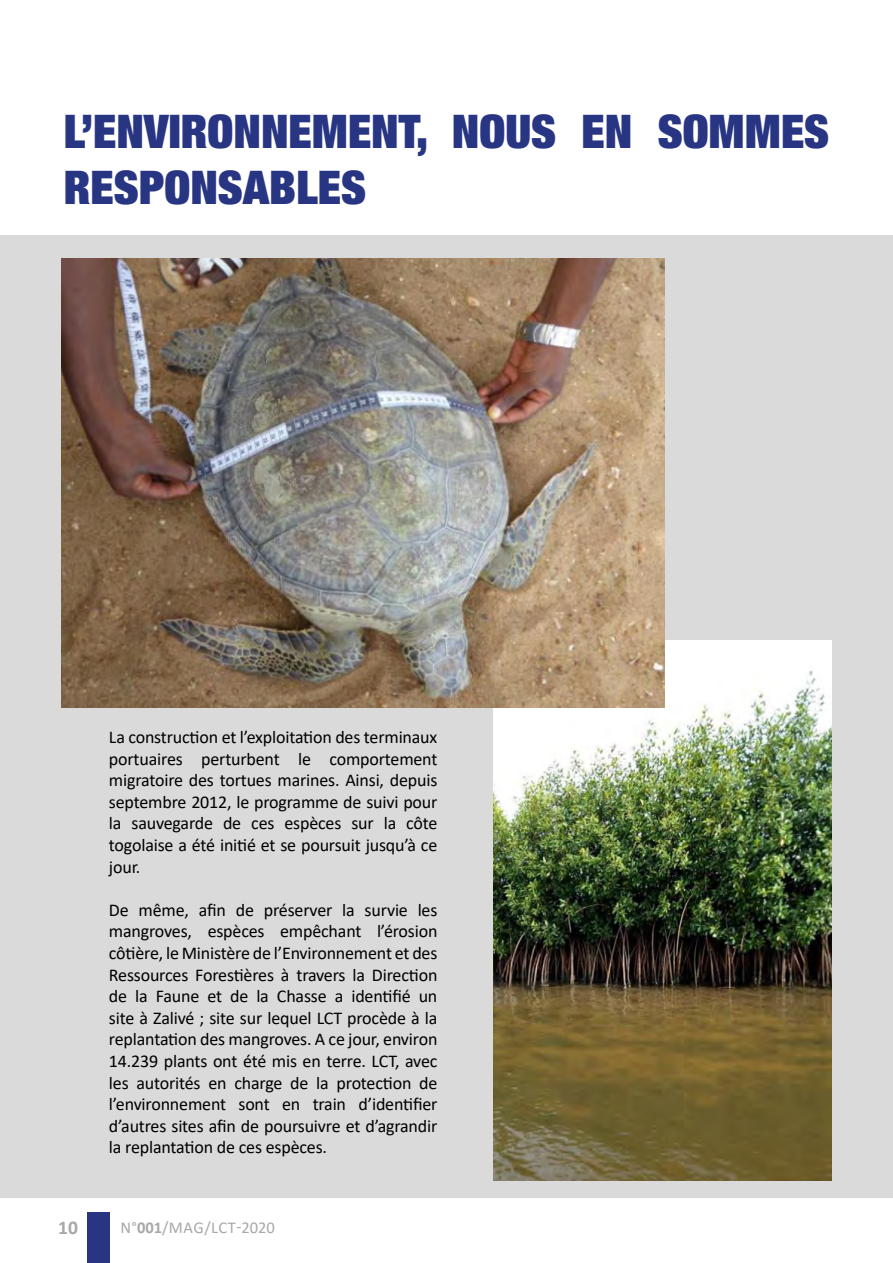
<style>
.page{position:relative;width:893px;height:1263px;background:#fff}
.page>*{position:absolute;margin:0;border:0;box-sizing:border-box;transform-origin:0 0}
.t1{font:900 condensed 46.5px/55.8px "Helvetica Neue LT Std";color:#283583}
.t2{font:700 19.5px "Calibri";color:#a8a8a7}
.t3{font:18px/21.6px "Calibri";letter-spacing:-.01em;color:#000;text-align:justify}
.t4{font:16.5px "Calibri";letter-spacing:.03em;color:#a8a8a7}
.s1{font-weight:700}
</style>
<div class="page">
<div style="left:87px;top:1212px;width:23px;height:51px;background:#283583"></div>
<div style="left:0;top:235px;width:893px;height:962px;background:#dadada"></div>
<img style="left:494px;top:640px;width:337px;height:540px">
<img style="left:62px;top:259px;width:602px;height:449px">
<h1 class="t1" style="left:64px;top:102px;width:767px">L’ENVIRONNEMENT, NOUS EN SOMMES<br>RESPONSABLES</h1>
<p class="t3" style="left:109px;top:726px;width:330px">La construction et l’exploitation des terminaux portuaires perturbent le comportement migratoire des tortues marines. Ainsi, depuis septembre 2012, le programme de suivi pour la sauvegarde de ces espèces sur la côte togolaise a été initié et se poursuit jusqu’à ce jour.</p>
<p class="t3" style="left:109px;top:899px;width:330px">De même, afin de préserver la survie les mangroves, espèces empêchant l’érosion côtière, le Ministère de l’Environnement et des Ressources Forestières à travers la Direction de la Faune et de la Chasse a identifié un site à Zalivé ; site sur lequel LCT procède à la replantation des mangroves. A ce jour, environ 14.239 plants ont été mis en terre. LCT, avec les autorités en charge de la protection de l’environnement sont en train d’identifier d’autres sites afin de poursuivre et d’agrandir la replantation de ces espèces.</p>
<p class="t2" style="left:58px;top:1213px;width:21px">10</p>
<p class="t4" style="left:120px;top:1216px;width:156px">N°<span class="s1">001</span>/MAG/LCT-2020</p>
</div>
